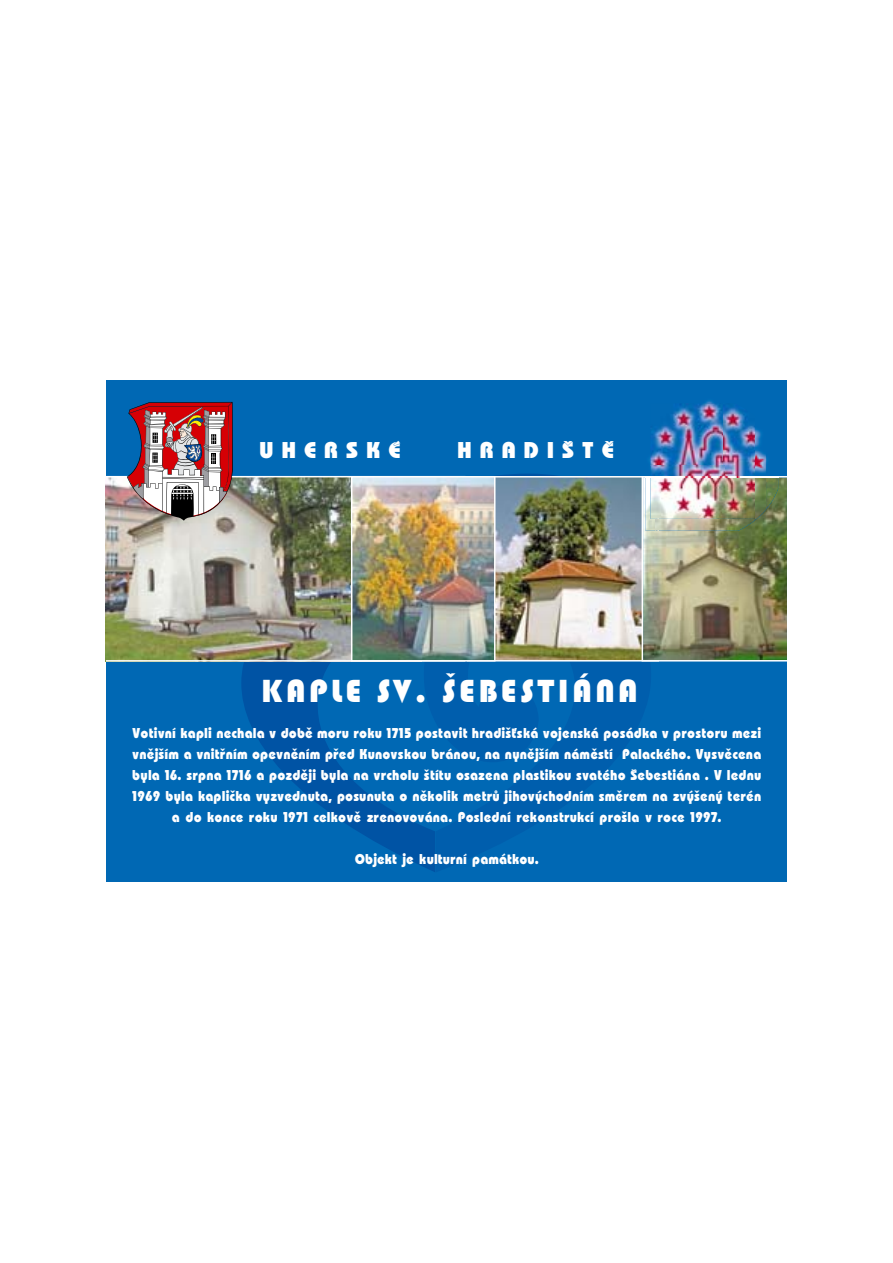
<style>
.page{position:relative;width:893px;height:1263px;background:#fff}
.page>*{position:absolute;margin:0;border:0;box-sizing:border-box;transform-origin:0 0}
.t1{font:33px "Bauhaus 93";letter-spacing:.105em;color:#fff}
.t2{font:24px "Bauhaus Itc PEE Heav";letter-spacing:.37em;color:#fff}
.t3{font:15px/21px "Bauhaus Itc PEE Heav";letter-spacing:.06em;color:#fff;text-align:center;scale:.9 1}
</style>
<div class="page">
<div style="left:106px;top:381px;width:681px;height:501px;background:#0068b4"></div>
<svg style="left:241px;top:474px;width:316px;height:398px"></svg>
<img style="left:106px;top:476px;width:245px;height:186px">
<img style="left:354px;top:479px;width:113px;height:180px">
<div style="left:351px;top:476px;width:144px;height:186px;border:2px solid #fff"></div>
<img style="left:127px;top:402px;width:106px;height:119px">
<img style="left:706px;top:401px;width:7px;height:2px">
<img style="left:467px;top:476px;width:320px;height:186px">
<img style="left:650px;top:403px;width:105px;height:73px">
<img style="left:755px;top:429px;width:11px;height:44px">
<img style="left:650px;top:476px;width:116px;height:43px">
<h2 class="t2" style="left:260px;top:442px;width:142px">UHERSKÉ</h2>
<h2 class="t2" style="left:458px;top:442px;width:157px">HRADIŠTĚ</h2>
<h1 class="t1" style="left:261px;top:672px;width:378px">KAPLE SV. ŠEBESTIÁNA</h1>
<p class="t3" style="left:133px;top:724px;width:700px">Votivní kapli nechala v době moru roku 1715 postavit hradišťská vojenská posádka v prostoru mezi vnějším a vnitřním opevněním před Kunovskou bránou, na nynějším náměstí Palackého. Vysvěcena byla 16. srpna 1716 a později byla na vrcholu štítu osazena plastikou svatého Šebestiána . V lednu 1969 byla kaplička vyzvednuta, posunuta o několik metrů jihovýchodním směrem na zvýšený terén a do konce roku 1971 celkově zrenovována. Poslední rekonstrukcí prošla v roce 1997.</p>
<p class="t3" style="left:355px;top:850px;width:205px">Objekt je kulturní památkou.</p>
</div>
